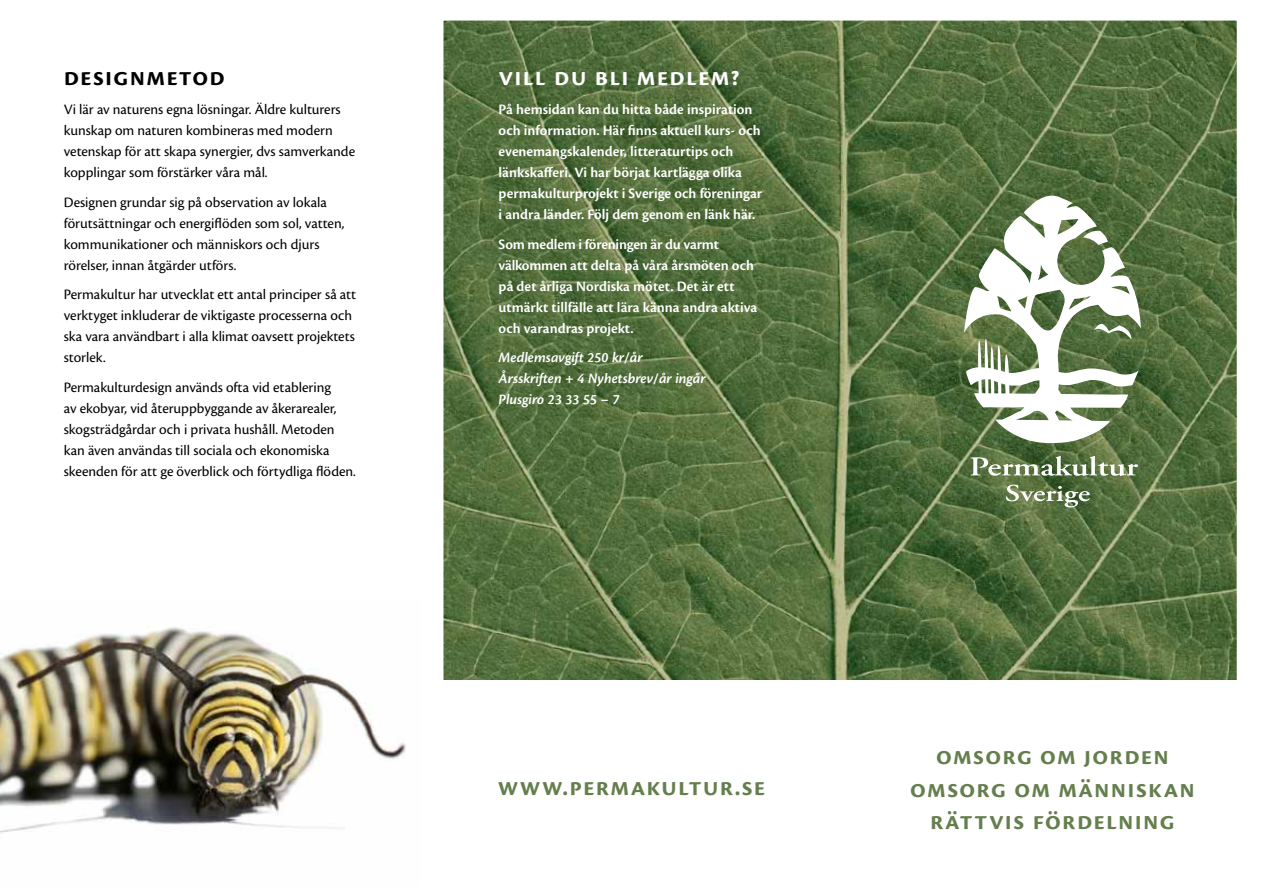
<style>
.page{position:relative;width:1263px;height:893px;background:#fff}
.page>*{position:absolute;margin:0;border:0;box-sizing:border-box;transform-origin:0 0}
.t1{font:600 27px/32.4px "Cronos Pro";letter-spacing:.045em;color:#647e4c;text-align:center}
.t2{font:600 27px "Cronos Pro";letter-spacing:.045em;color:#fff}
.t3{font:600 27px "Cronos Pro";letter-spacing:.05em;color:#000}
.t4{font:15px/21px "Cronos Pro";color:#000}
.t5{font:600 15px/21px "Cronos Pro";color:#fff}
.t6{font:italic 600 15px/21px "Cronos Pro";color:#fff}
</style>
<div class="page">
<svg style="left:443px;top:20px;width:794px;height:660px;background:#5c7546"></svg>
<img style="left:0;top:627px;width:406px;height:206px">
<h1 class="t3" style="left:64px;top:61px;width:162px">designmetod</h1>
<p class="t4" style="left:64px;top:99px;width:293px">Vi lär av naturens egna lösningar. Äldre kulturers kunskap om naturen kombineras med modern vetenskap för att skapa synergier, dvs samverkande kopplingar som förstärker våra mål.</p>
<p class="t4" style="left:64px;top:192px;width:282px">Designen grundar sig på observation av lokala förutsättningar och energiflöden som sol, vatten, kommunikationer och människors och djurs rörelser, innan åtgärder utförs.</p>
<p class="t4" style="left:64px;top:284px;width:294px">Permakultur har utvecklat ett antal principer så att verktyget inkluderar de viktigaste processerna och ska vara användbart i alla klimat oavsett projektets storlek.</p>
<p class="t4" style="left:64px;top:377px;width:294px">Permakulturdesign används ofta vid etablering<br>av ekobyar, vid återuppbyggande av åkerarealer, skogsträdgårdar och i privata hushåll. Metoden kan även användas till sociala och ekonomiska skeenden för att ge överblick och förtydliga flöden.</p>
<h1 class="t2" style="left:499px;top:61px;width:243px">vill du bli medlem?</h1>
<p class="t5" style="left:499px;top:99px;width:265px">På hemsidan kan du hitta både inspiration och information. Här finns aktuell kurs- och evenemangskalender, litteraturtips och länkskafferi. Vi har börjat kartlägga olika permakulturprojekt i Sverige och föreningar i andra länder. Följ dem genom en länk här.</p>
<p class="t5" style="left:499px;top:234px;width:260px">Som medlem i föreningen är du varmt välkommen att delta på våra årsmöten och på det årliga Nordiska mötet. Det är ett utmärkt tillfälle att lära känna andra aktiva och varandras projekt.</p>
<p class="t6" style="left:499px;top:347px;width:209px">Medlemsavgift 250 kr/år<br>Årsskriften + 4 Nyhetsbrev/år ingår<br>Plusgiro 23 33 55 – 7</p>
<h1 class="t1" style="left:498px;top:770px;width:269px">www.permakultur.se</h1>
<h1 class="t1" style="left:910px;top:740px;width:286px">omsorg om jorden omsorg om människan rättvis fördelning</h1>
</div>
